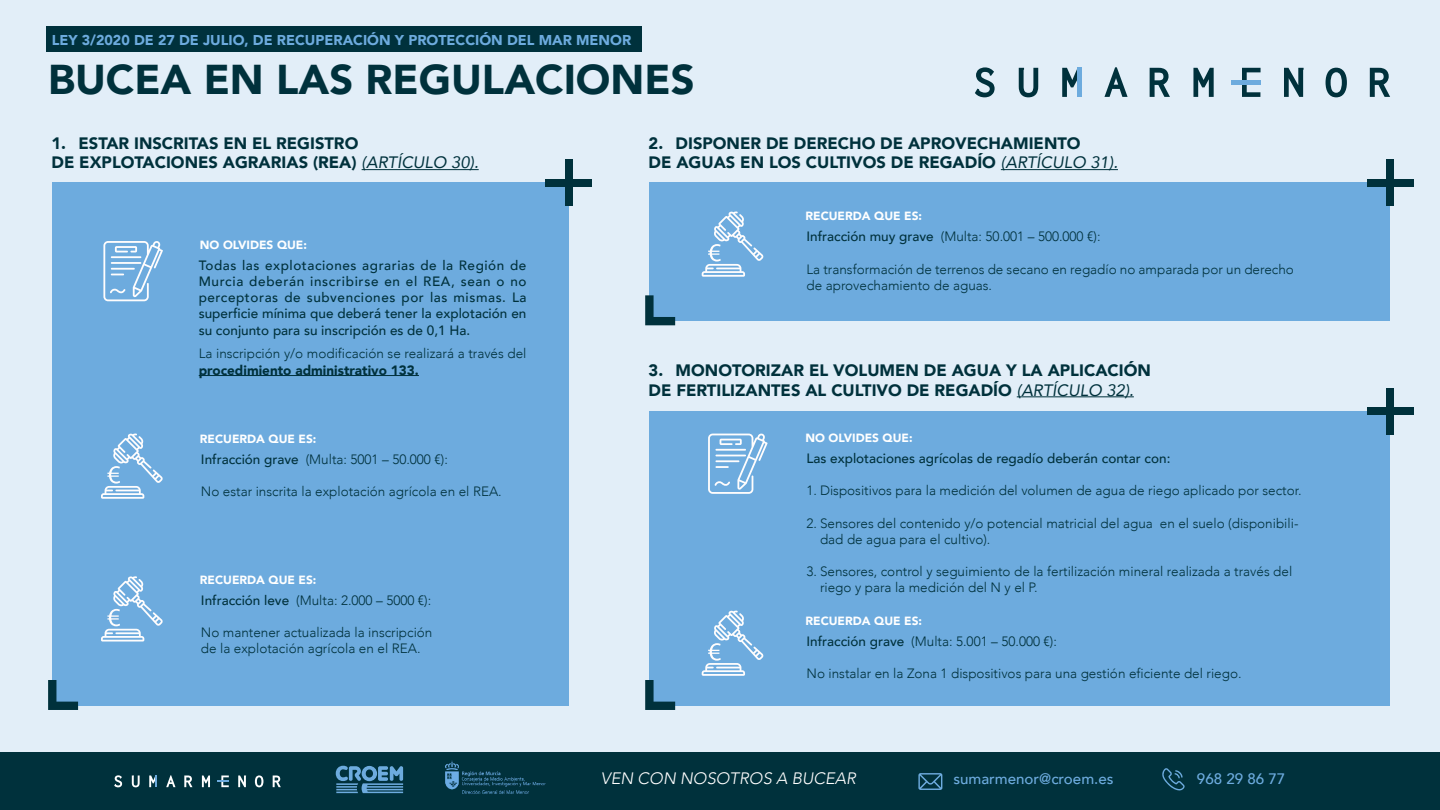
<style>
.page{position:relative;width:1440px;height:810px;background:#e2eef8}
.page>*{position:absolute;margin:0;border:0;box-sizing:border-box;transform-origin:0 0}
.t1{font:900 41.62px "Avenir";color:#00313c}
.t2{font:900 16.5px/19.8px "Avenir";color:#00313c}
.t3{font:italic 300 16.5px "Avenir";color:#fff}
.t4{font:500 15.15px "Avenir";color:#6dabde}
.t5{font:900 14.25px "Avenir";color:#6dabde}
.t6{font:300 13.5px/16.2px "Avenir";color:#00313c}
.t7{font:500 13.5px/16.2px "Avenir";color:#00313c;text-align:justify}
.t8{font:900 13.5px "Avenir";color:#00313c}
.t9{font:900 11.93px "Avenir";color:#fff}
.s1{font-weight:400;font-style:italic}
.s2{font-weight:500}
</style>
<div class="page">
<div style="left:0;top:752px;width:1440px;height:58px;background:#00313c"></div>
<svg style="left:975px;top:67px;width:20px;height:30px"></svg>
<svg style="left:1019px;top:68px;width:19px;height:29px"></svg>
<svg style="left:1104px;top:67px;width:24px;height:30px"></svg>
<svg style="left:1150px;top:68px;width:20px;height:29px"></svg>
<svg style="left:1193px;top:68px;width:21px;height:29px"></svg>
<svg style="left:1284px;top:68px;width:20px;height:29px"></svg>
<svg style="left:1326px;top:68px;width:21px;height:29px"></svg>
<svg style="left:1370px;top:68px;width:20px;height:29px"></svg>
<svg style="left:1062px;top:68px;width:16px;height:29px"></svg>
<hr style="left:1078px;top:68px;width:4px;height:29px;background:#6dabde">
<svg style="left:1242px;top:68px;width:19px;height:29px"></svg>
<div style="left:1231px;top:80px;width:29px;height:5px;background:#6dabde"></div>
<svg style="left:114px;top:775px;width:8px;height:12px"></svg>
<svg style="left:132px;top:776px;width:8px;height:11px"></svg>
<svg style="left:166px;top:775px;width:9px;height:12px"></svg>
<svg style="left:184px;top:776px;width:8px;height:11px"></svg>
<svg style="left:202px;top:776px;width:8px;height:11px"></svg>
<svg style="left:238px;top:776px;width:8px;height:11px"></svg>
<svg style="left:255px;top:775px;width:8px;height:12px"></svg>
<svg style="left:273px;top:776px;width:8px;height:11px"></svg>
<svg style="left:149px;top:776px;width:8px;height:11px"></svg>
<svg style="left:217px;top:776px;width:12px;height:11px"></svg>
<svg style="left:336px;top:766px;width:67px;height:27px"></svg>
<img style="left:445px;top:761px;width:101px;height:33px">
<svg style="left:918px;top:773px;width:24px;height:17px"></svg>
<svg style="left:1162px;top:768px;width:23px;height:23px"></svg>
<div style="left:46px;top:27px;width:596px;height:25px;background:#00313c"></div>
<div style="left:52px;top:183px;width:517px;height:523px;background:#6dabde"></div>
<hr style="left:199px;top:375px;width:220px;height:1px;background:#00313c">
<div style="left:565px;top:159px;width:8px;height:47px;background:#00313c"></div>
<div style="left:545px;top:179px;width:47px;height:7px;background:#00313c"></div>
<svg style="left:48px;top:680px;width:30px;height:30px"></svg>
<hr style="left:362px;top:169px;width:117px;height:1px;background:#00313c">
<div style="left:649px;top:183px;width:741px;height:138px;background:#6dabde"></div>
<div style="left:1386px;top:159px;width:8px;height:47px;background:#00313c"></div>
<div style="left:1367px;top:179px;width:46px;height:7px;background:#00313c"></div>
<svg style="left:645px;top:295px;width:30px;height:30px"></svg>
<hr style="left:1001px;top:169px;width:117px;height:1px;background:#00313c">
<div style="left:649px;top:411px;width:741px;height:295px;background:#6dabde"></div>
<div style="left:1386px;top:388px;width:8px;height:47px;background:#00313c"></div>
<div style="left:1367px;top:408px;width:46px;height:7px;background:#00313c"></div>
<svg style="left:645px;top:680px;width:30px;height:30px"></svg>
<hr style="left:1017px;top:396px;width:117px;height:1px;background:#00313c">
<svg style="left:708px;top:433px;width:60px;height:61px"></svg>
<svg style="left:103px;top:241px;width:60px;height:60px"></svg>
<svg style="left:702px;top:610px;width:62px;height:66px"></svg>
<svg style="left:101px;top:576px;width:62px;height:66px"></svg>
<svg style="left:101px;top:433px;width:62px;height:66px"></svg>
<svg style="left:702px;top:211px;width:62px;height:66px"></svg>
<p class="t5" style="left:52px;top:28px;width:581px">LEY 3/2020 DE 27 DE JULIO, DE RECUPERACIÓN Y PROTECCIÓN DEL MAR MENOR</p>
<h1 class="t1" style="left:48px;top:44px;width:648px">BUCEA EN LAS REGULACIONES</h1>
<p class="t2" style="left:52px;top:133px;width:429px">1. ESTAR INSCRITAS EN EL REGISTRO<br>DE EXPLOTACIONES AGRARIAS (REA) <span class="s1">(ARTÍCULO 30).</span></p>
<p class="t9" style="left:200px;top:235px;width:109px">NO OLVIDES QUE:</p>
<p class="t7" style="left:199px;top:256px;width:329px">Todas las explotaciones agrarias de la Región de Murcia deberán inscribirse en el REA, sean o no perceptoras de subvenciones por las mismas. La superficie mínima que deberá tener la explotación en su conjunto para su inscripción es de 0,1 Ha.</p>
<p class="t6" style="left:199px;top:346px;width:329px">La inscripción y/o modificación se realizará a través del</p>
<p class="t8" style="left:199px;top:358px;width:222px">procedimiento administrativo 133.</p>
<p class="t9" style="left:200px;top:428px;width:118px">RECUERDA QUE ES:</p>
<p class="t6" style="left:201px;top:451px;width:248px"><span class="s2">Infracción grave</span> (Multa: 5001 – 50.000 €):</p>
<p class="t6" style="left:201px;top:483px;width:302px">No estar inscrita la explotación agrícola en el REA.</p>
<p class="t9" style="left:200px;top:569px;width:118px">RECUERDA QUE ES:</p>
<p class="t6" style="left:201px;top:592px;width:232px"><span class="s2">Infracción leve</span> (Multa: 2.000 – 5000 €):</p>
<p class="t6" style="left:201px;top:624px;width:233px">No mantener actualizada la inscripción de la explotación agrícola en el REA.</p>
<p class="t2" style="left:649px;top:133px;width:471px">2. DISPONER DE DERECHO DE APROVECHAMIENTO<br>DE AGUAS EN LOS CULTIVOS DE REGADÍO <span class="s1">(ARTÍCULO 31).</span></p>
<p class="t9" style="left:805px;top:206px;width:118px">RECUERDA QUE ES:</p>
<p class="t6" style="left:807px;top:229px;width:296px"><span class="s2">Infracción muy grave</span> (Multa: 50.001 – 500.000 €):</p>
<p class="t6" style="left:807px;top:261px;width:489px">La transformación de terrenos de secano en regadío no amparada por un derecho de aprovechamiento de aguas.</p>
<p class="t2" style="left:649px;top:360px;width:504px">3. MONOTORIZAR EL VOLUMEN DE AGUA Y LA APLICACIÓN<br>DE FERTILIZANTES AL CULTIVO DE REGADÍO <span class="s1">(ARTÍCULO 32).</span></p>
<p class="t9" style="left:805px;top:428px;width:109px">NO OLVIDES QUE:</p>
<p class="t7" style="left:807px;top:449px;width:365px">Las explotaciones agrícolas de regadío deberán contar con:</p>
<p class="t6" style="left:807px;top:483px;width:497px">1. Dispositivos para la medición del volumen de agua de riego aplicado por sector.</p>
<p class="t6" style="left:820px;top:515px;width:480px;text-indent:-14px">2. Sensores del contenido y/o potencial matricial del agua en el suelo (disponibili&shy;dad de agua para el cultivo).</p>
<p class="t6" style="left:820px;top:564px;width:474px;text-indent:-14px">3. Sensores, control y seguimiento de la fertilización mineral realizada a través del riego y para la medición del N y el P.</p>
<p class="t9" style="left:805px;top:610px;width:118px">RECUERDA QUE ES:</p>
<p class="t6" style="left:807px;top:633px;width:252px"><span class="s2">Infracción grave</span> (Multa: 5.001 – 50.000 €):</p>
<p class="t6" style="left:807px;top:665px;width:437px">No instalar en la Zona 1 dispositivos para una gestión eficiente del riego.</p>
<p class="t3" style="left:601px;top:769px;width:256px">VEN CON NOSOTROS A BUCEAR</p>
<p class="t4" style="left:953px;top:766px;width:162px">sumarmenor@croem.es</p>
<p class="t4" style="left:1197px;top:766px;width:90px">968 29 86 77</p>
</div>
